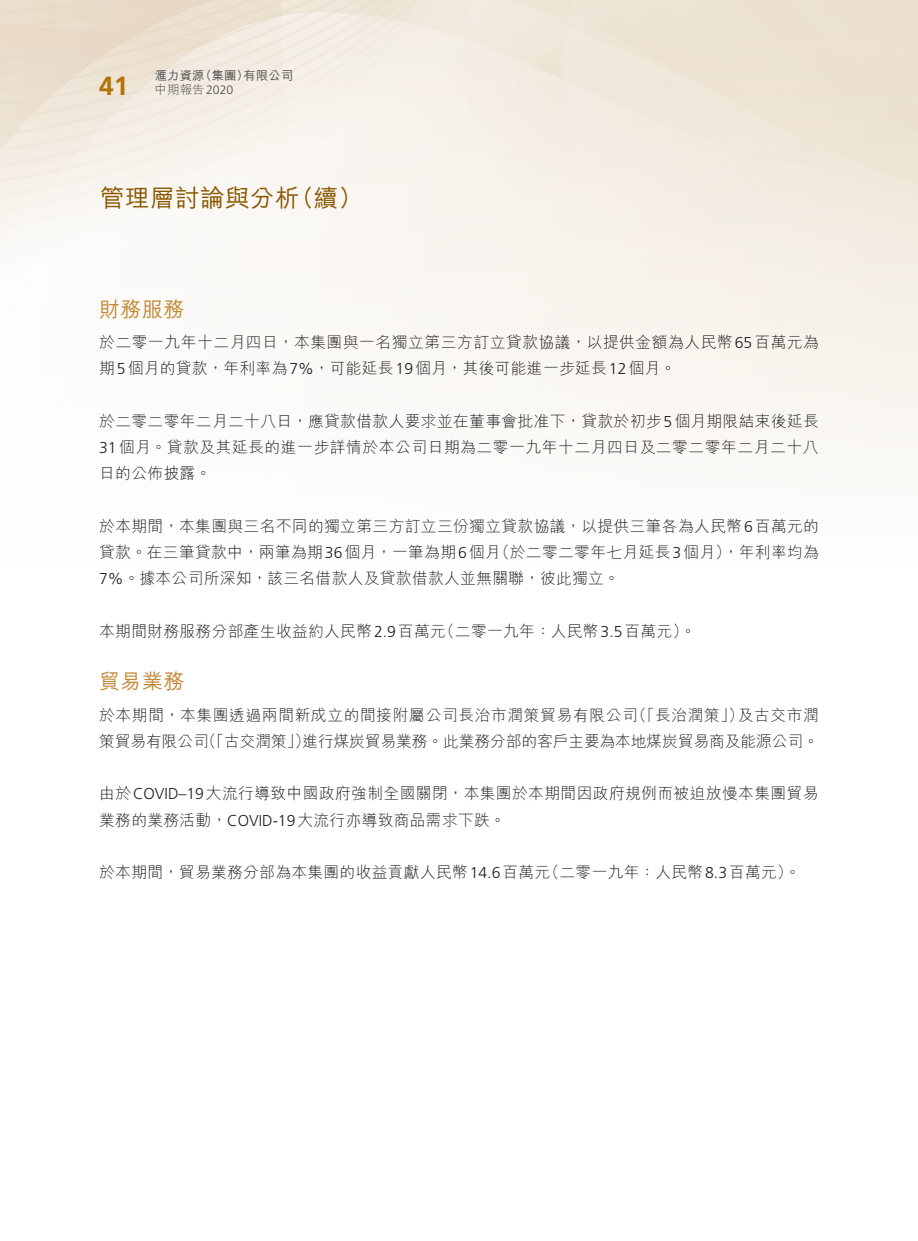
<style>
.page{position:relative;width:918px;height:1241px;background:#fff}
.page>*{position:absolute;margin:0;border:0;box-sizing:border-box;transform-origin:0 0}
.t1{font:700 26.25px "Frutiger LT Std";color:#b2730b}
.t2{font:500 24.5px "M Hei HK";letter-spacing:.02em;color:#8b5800}
._02_H2{font:500 21px "M Hei HK";letter-spacing:.02em;color:#c28a39}
._00_txt{font:300 15.75px/26.2px "M Hei HK";letter-spacing:.02em;color:#231f20}
._00_txt-2{font:300 15.75px/26.2px "M Hei HK";letter-spacing:.04em;color:#231f20}
._00_txt-3{font:300 15.75px "M Hei HK";letter-spacing:-.005em;color:#231f20}
.t3{font:500 12.25px/14px "M Hei HK";letter-spacing:.02em;color:#4b4c4d}
.s1{font-weight:300}
.s2{font-family:"Frutiger LT Std";font-weight:300}
.s3{font-family:"Frutiger LT Std"}
</style>
<div class="page">
<h1 class="t1" style="left:99px;top:70px;width:31px">41</h1>
<p class="t3" style="left:199px;top:67px;width:51px">（集團）</p>
<p class="t3" style="left:243px;top:67px;width:51px">有限公司</p>
<p class="t3" style="left:155px;top:67px;width:80px">滙力資源<br><span class="s1">中期報告</span><span class="s2">2020</span></p>
<p class="t2" style="left:100px;top:180px;width:201px">管理層討論與分析</p>
<p class="t2" style="left:289px;top:180px;width:75px">（續(</p>
<p class="_02_H2" style="left:99px;top:293px;width:87px">財務服務</p>
<p class="_00_txt" style="left:99px;top:328px;width:721px">於二零一九年十二月四日，本集團與一名獨立第三方訂立貸款協議，以提供金額為人民幣<span class="s3">65</span>百萬元為期<span class="s3">5</span>個月的貸款，年利率為<span class="s3">7%</span>，可能延長<span class="s3">19</span>個月，其後可能進一步延長<span class="s3">12</span>個月。</p>
<p class="_00_txt" style="left:99px;top:407px;width:721px;text-align:justify">於二零二零年二月二十八日，應貸款借款人要求並在董事會批准下，貸款於初步<span class="s3">5</span>個月期限結束後延長<span class="s3">31</span>個月。貸款及其延長的進一步詳情於本公司日期為二零一九年十二月四日及二零二零年二月二十八日的公佈披露。</p>
<p class="_00_txt" style="left:99px;top:512px;width:721px;text-align:right">於本期間，本集團與三名不同的獨立第三方訂立三份獨立貸款協議，以提供三筆各為人民幣<span class="s3">6</span>百萬元的（於二零二零年七月延長<span class="s3">3</span>個月，）年利率均為</p>
<p class="_00_txt" style="left:99px;top:538px;width:522px">貸款。在三筆貸款中，兩筆為期<span class="s3">36</span>個月，一筆為期<span class="s3">6</span>個月<br><span class="s3">7%</span>。據本公司所深知，該三名借款人及貸款借款人並無關聯，彼此獨立。</p>
<p class="_00_txt" style="left:439px;top:617px;width:258px">（二零一九年：人民幣<span class="s3">3.5</span>百萬元。(</p>
<p class="_00_txt" style="left:99px;top:617px;width:348px">本期間財務服務分部產生收益約人民幣<span class="s3">2.9</span>百萬元</p>
<p class="_02_H2" style="left:99px;top:666px;width:87px">貿易業務</p>
<p class="_00_txt" style="left:631px;top:701px;width:114px">（「長治潤策」）</p>
<p class="_00_txt-2" style="left:302px;top:701px;width:518px;text-indent:-203px">於本期間，本集團透過兩間新成立的間接附屬公司長治市潤策貿易有限公司<br>進行煤炭貿易業務。此業務分部的客戶主要為本地煤炭貿易商及能源公司。</p>
<p class="_00_txt" style="left:737px;top:701px;width:83px">及古交市潤</p>
<p class="_00_txt" style="left:201px;top:727px;width:111px">（「古交潤策」）</p>
<p class="_00_txt-3" style="left:99px;top:732px;width:111px">策貿易有限公司</p>
<p class="_00_txt" style="left:99px;top:780px;width:721px">由於<span class="s3">COVID–19</span>大流行導致中國政府強制全國關閉，本集團於本期間因政府規例而被迫放慢本集團貿易業務的業務活動，<span class="s3">COVID-19</span>大流行亦導致商品需求下跌。</p>
<p class="_00_txt" style="left:544px;top:858px;width:258px">（二零一九年：人民幣<span class="s3">8.3</span>百萬元。(</p>
<p class="_00_txt" style="left:99px;top:858px;width:453px">於本期間，貿易業務分部為本集團的收益貢獻人民幣<span class="s3">14.6</span>百萬元</p>
</div>
